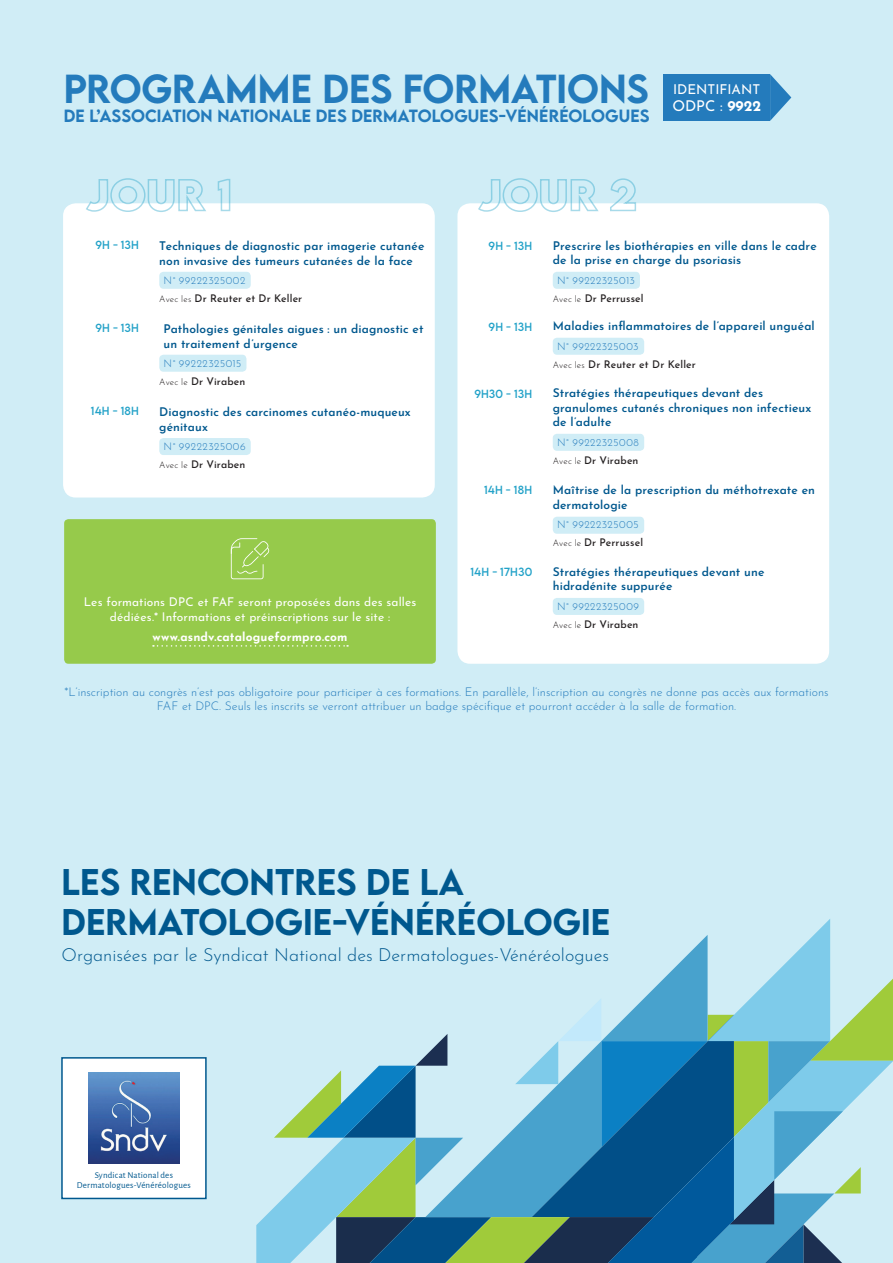
<style>
.page{position:relative;width:893px;height:1263px;background:#d0edf6}
.page>*{position:absolute;margin:0;border:0;box-sizing:border-box;transform-origin:0 0}
.t1{font:500 36px "LEMONMILK";letter-spacing:-.01em;color:#247bbc}
.t2{font:500 33px/39.6px "LEMONMILK";color:#00588e}
.t3{font:300 18px "Josefin Sans";color:#00588e}
.t4{font:500 15.75px "LEMONMILK";color:#247bbc}
.t5{font:14.85px "Josefin Sans";color:#fff}
.t6{font:13.5px "Josefin Sans";color:#fff}
.t7{font:600 12px/14.4px "Josefin Sans";letter-spacing:.01em;color:#00588e}
.t8{font:300 12px/14.4px "Josefin Sans";color:#247bbc;text-align:center}
.t9{font:12px/15px "Josefin Sans";letter-spacing:.01em;color:#fff}
.t10{font:700 12px "Josefin Sans";letter-spacing:.01em;color:#fff}
.t11{font:300 10.5px/18px "Josefin Sans";letter-spacing:.045em;color:#247bbc;text-align:center}
.t12{font:500 10.5px/18px "Josefin Sans";letter-spacing:.01em;color:#231f20}
.t13{font:10.5px "LEMONMILK";letter-spacing:.015em;color:#23a2c8}
.t14{font:9px/10.8px "Alegreya Sans";letter-spacing:.015em;color:#00588e;text-align:center}
.s1{font-weight:700}
.s2{font-weight:300;color:#247bbc}
.s3{font-weight:300;font-size:9px}
.s4{font-size:9px;color:#231f20}
.s5{font-weight:500;color:#231f20}
</style>
<div class="page">
<div style="left:63px;top:203px;width:372px;height:294px;background:#fff;border-radius:13px"></div>
<div style="left:457px;top:203px;width:372px;height:461px;background:#fff;border-radius:13px"></div>
<div style="left:159px;top:272px;width:92px;height:17px;background:#d0edf6;border-radius:4px"></div>
<div style="left:159px;top:355px;width:87px;height:17px;background:#d0edf6;border-radius:4px"></div>
<div style="left:553px;top:272px;width:87px;height:17px;background:#d0edf6;border-radius:4px"></div>
<div style="left:553px;top:338px;width:91px;height:17px;background:#d0edf6;border-radius:4px"></div>
<div style="left:553px;top:434px;width:91px;height:17px;background:#d0edf6;border-radius:4px"></div>
<div style="left:553px;top:517px;width:91px;height:17px;background:#d0edf6;border-radius:4px"></div>
<div style="left:553px;top:598px;width:91px;height:17px;background:#d0edf6;border-radius:4px"></div>
<div style="left:159px;top:438px;width:92px;height:17px;background:#d0edf6;border-radius:4px"></div>
<div style="left:663px;top:74px;width:107px;height:47px;background:#247bbc"></div>
<svg style="left:770px;top:74px;width:21px;height:47px"></svg>
<div style="left:64px;top:519px;width:372px;height:145px;background:#96ca4b;border-radius:4px"></div>
<svg style="left:85px;top:178px;width:122px;height:34px"></svg>
<svg style="left:217px;top:178px;width:14px;height:34px"></svg>
<svg style="left:477px;top:178px;width:122px;height:34px"></svg>
<svg style="left:609px;top:178px;width:28px;height:34px"></svg>
<svg style="left:231px;top:538px;width:38px;height:41px"></svg>
<svg style="left:153px;top:645px;width:195px;height:2px"></svg>
<svg style="left:256px;top:919px;width:637px;height:344px"></svg>
<div style="left:61px;top:1057px;width:146px;height:142px;background:#fff;border:2px solid #00588e"></div>
<img style="left:89px;top:1073px;width:90px;height:90px">
<h1 class="t1" style="left:64px;top:65px;width:586px">PROGRAMME DES FORMATIONS</h1>
<h3 class="t4" style="left:64px;top:105px;width:587px">DE L’ASSOCIATION NATIONALE DES DERMATOLOGUES-VÉNÉRÉOLOGUES</h3>
<p class="t6" style="left:673px;top:80px;width:89px">Identi fiant</p>
<p class="t5" style="left:672px;top:95px;width:90px">OD PC : <span class="s1">9922</span></p>
<p class="t13" style="left:95px;top:238px;width:45px">9h - 13h</p>
<p class="t13" style="left:95px;top:321px;width:45px">9h - 13h</p>
<p class="t13" style="left:91px;top:404px;width:50px">14h - 18h</p>
<p class="t7" style="left:159px;top:238px;width:267px">Techniques de diagnostic par imagerie cutanée non invasive des tumeurs cutanées de la face</p>
<p class="t12" style="left:159px;top:271px;width:145px;text-indent:4px"><span class="s2">N° 99222325002<br></span><span class="s3">Avec les</span> Dr Reuter et Dr Keller</p>
<p class="t7" style="left:164px;top:321px;width:262px">Pathologies génitales aigues : un diagnostic et un traitement d’urgence</p>
<p class="t11" style="left:159px;top:354px;width:88px">N° 99222325015<br><span class="s4">Avec le</span> <span class="s5">Dr Viraben</span></p>
<p class="t7" style="left:159px;top:404px;width:253px">Diagnostic des carcinomes cutanéo-muqueux génitaux</p>
<p class="t11" style="left:159px;top:436px;width:88px">N° 99222325006<br><span class="s4">Avec le</span> <span class="s5">Dr Viraben</span></p>
<p class="t9" style="left:84px;top:593px;width:137px">Les formations D PC et FAF</p>
<p class="t9" style="left:110px;top:593px;width:308px;text-indent:128px">seront proposées dans des salles dédiées.* Informations et préinscriptions sur le site :</p>
<p class="t10" style="left:152px;top:628px;width:197px">www.asndv.catalogueformpro.com</p>
<p class="t13" style="left:489px;top:239px;width:45px">9h - 13h</p>
<p class="t13" style="left:489px;top:320px;width:45px">9h - 13h</p>
<p class="t13" style="left:474px;top:387px;width:59px">9h30 - 13h</p>
<p class="t13" style="left:484px;top:483px;width:50px">14h - 18h</p>
<p class="t13" style="left:470px;top:565px;width:63px">14h - 17h30</p>
<p class="t7" style="left:553px;top:237px;width:265px">Prescrire les biothérapies en ville dans le cadre de la prise en charge du psoriasis</p>
<p class="t11" style="left:553px;top:270px;width:92px">N° 99222325013<br><span class="s4">Avec le</span> <span class="s5">Dr Perrussel</span></p>
<p class="t7" style="left:553px;top:318px;width:263px">Maladies inflammatoires de l’appareil unguéal</p>
<p class="t12" style="left:553px;top:336px;width:145px;text-indent:4px"><span class="s2">N° 99222325003<br></span><span class="s3">Avec les</span> Dr Reuter et Dr Keller</p>
<p class="t7" style="left:553px;top:385px;width:260px">Stratégies thérapeutiques devant des granulomes cutanés chroniques non infectieux de l’adulte</p>
<p class="t11" style="left:553px;top:432px;width:88px">N° 99222325008<br><span class="s4">Avec le</span> <span class="s5">Dr Viraben</span></p>
<p class="t7" style="left:553px;top:482px;width:264px">Maîtrise de la prescription du méthotrexate en dermatologie</p>
<p class="t11" style="left:553px;top:514px;width:92px">N° 99222325005<br><span class="s4">Avec le</span> <span class="s5">Dr Perrussel</span></p>
<p class="t7" style="left:553px;top:564px;width:213px">Stratégies thérapeutiques devant une hidradénite suppurée</p>
<p class="t11" style="left:553px;top:596px;width:88px">N° 99222325009<br><span class="s4">Avec le</span> <span class="s5">Dr Viraben</span></p>
<p class="t8" style="left:64px;top:683px;width:766px">*L’inscription au congrès n’est pas obligatoire pour participer à ces formations. En parallèle, l’inscription au congrès ne donne pas accès aux formations<br>FAF et DPC. Seuls les inscrits se verront attribuer un badge spécifique et pourront accéder à la salle de formation.</p>
<h2 class="t2" style="left:62px;top:863px;width:550px">LES RENCONTRES DE LA<br>DERMATOLOGIE-VÉNÉRÉOLOGIE</h2>
<h3 class="t3" style="left:62px;top:941px;width:549px">Organisées par le Syndicat National des Dermatologues-Vénéréologues</h3>
<p class="t14" style="left:77px;top:1169px;width:115px">Syndicat National des<br>Dermatologues-Vénéréologues</p>
</div>
